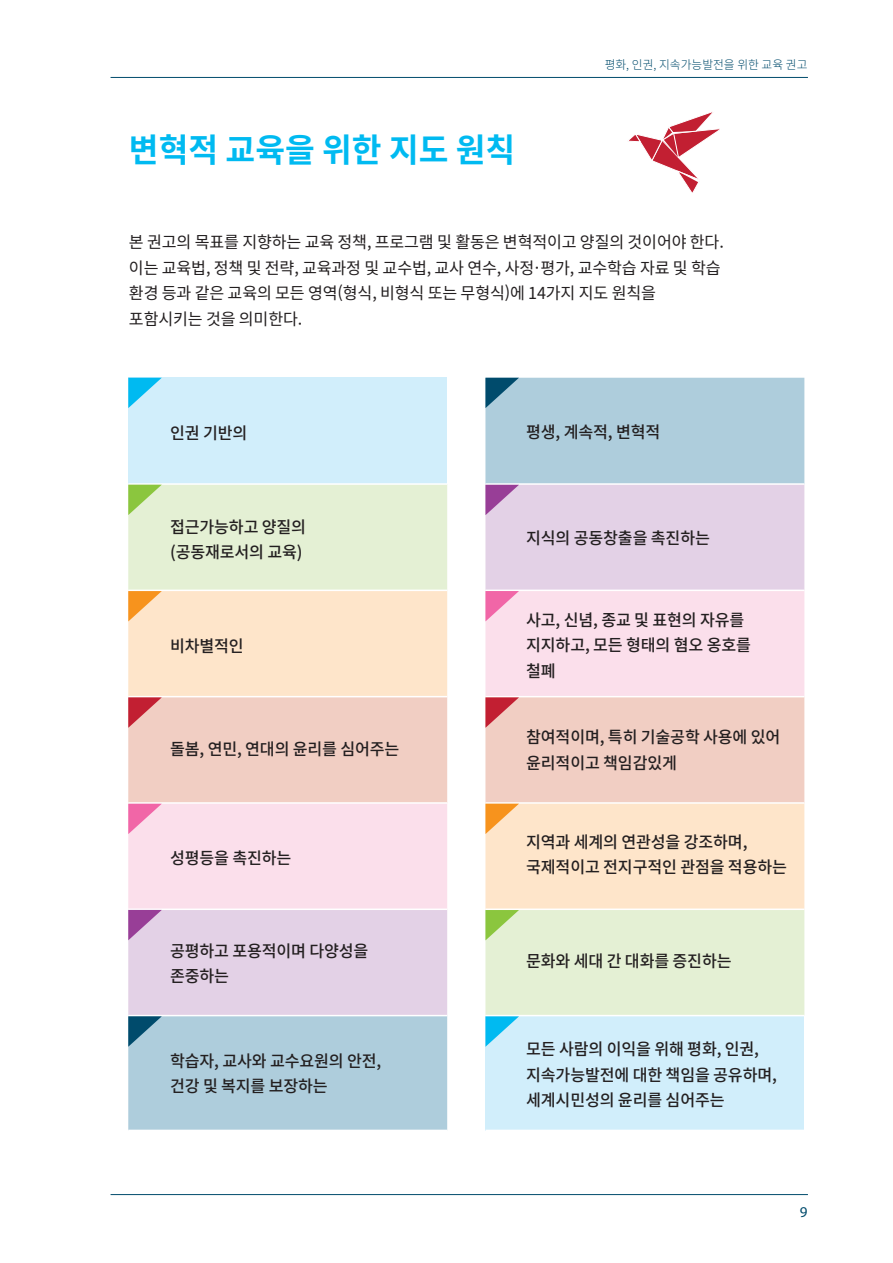
<style>
.page{position:relative;width:893px;height:1263px;background:#fff}
.page>*{position:absolute;margin:0;border:0;box-sizing:border-box;transform-origin:0 0}
.t1{font:700 33px "Noto Sans CJ Kkr";color:#00baf1}
.t2{font:500 16.5px/25.5px "Noto Sans CJ Kkr";letter-spacing:-.01em;color:#231f20}
.t3{font:16.5px/25.5px "Noto Sans CJ Kkr";letter-spacing:-.01em;color:#231f20}
.t4{font:15px "Myriad Pro";color:#004b6c}
.t5{font:300 12px "Noto Sans CJ Kkr";color:#004b6c}
</style>
<div class="page">
<hr style="left:111px;top:1194px;width:697px;height:1px;background:#004b6c">
<hr style="left:111px;top:77px;width:697px;height:1px;background:#004b6c">
<svg style="left:128px;top:378px;width:676px;height:752px;background:#bedae8"></svg>
<svg style="left:128px;top:484px;width:676px;height:531px;background:#e5e2df"></svg>
<svg style="left:128px;top:590px;width:676px;height:319px;background:#fce3dc"></svg>
<div style="left:128px;top:697px;width:676px;height:106px;background:#f1cec3"></div>
<div style="left:485px;top:1015px;width:319px;height:115px;background:#d1eefb"></div>
<hr style="left:485px;top:483px;width:319px;height:2px;background:#fff">
<hr style="left:485px;top:590px;width:319px;height:1px;background:#fff">
<hr style="left:485px;top:696px;width:319px;height:1px;background:#fff">
<hr style="left:485px;top:802px;width:319px;height:2px;background:#fff">
<hr style="left:485px;top:908px;width:319px;height:2px;background:#fff">
<hr style="left:485px;top:1015px;width:319px;height:1px;background:#fff">
<hr style="left:128px;top:483px;width:319px;height:2px;background:#fff">
<hr style="left:128px;top:590px;width:319px;height:1px;background:#fff">
<hr style="left:128px;top:696px;width:319px;height:1px;background:#fff">
<hr style="left:128px;top:802px;width:319px;height:2px;background:#fff">
<hr style="left:128px;top:908px;width:319px;height:2px;background:#fff">
<hr style="left:128px;top:1015px;width:319px;height:1px;background:#fff">
<svg style="left:128px;top:378px;width:34px;height:30px"></svg>
<svg style="left:485px;top:378px;width:34px;height:30px"></svg>
<svg style="left:128px;top:485px;width:34px;height:30px"></svg>
<svg style="left:485px;top:485px;width:34px;height:30px"></svg>
<svg style="left:128px;top:591px;width:34px;height:30px"></svg>
<svg style="left:485px;top:591px;width:34px;height:30px"></svg>
<svg style="left:128px;top:697px;width:34px;height:31px"></svg>
<svg style="left:485px;top:697px;width:34px;height:31px"></svg>
<svg style="left:128px;top:804px;width:34px;height:30px"></svg>
<svg style="left:485px;top:804px;width:34px;height:30px"></svg>
<svg style="left:128px;top:910px;width:34px;height:30px"></svg>
<svg style="left:485px;top:910px;width:34px;height:30px"></svg>
<svg style="left:128px;top:1016px;width:34px;height:31px"></svg>
<svg style="left:485px;top:1016px;width:34px;height:31px"></svg>
<svg style="left:628px;top:112px;width:92px;height:81px"></svg>
<h1 class="t1" style="left:129px;top:131px;width:388px">변혁적 교육을 위한 지도 원칙</h1>
<p class="t5" style="left:605px;top:57px;width:204px">평화, 인권, 지속가능발전을 위한 교육 권고</p>
<p class="t3" style="left:129px;top:230px;width:596px">본 권고의 목표를 지향하는 교육 정책, 프로그램 및 활동은 변혁적이고 양질의 것이어야 한다. 이는 교육법, 정책 및 전략, 교육과정 및 교수법, 교사 연수, 사정·평가, 교수학습 자료 및 학습 환경 등과 같은 교육의 모든 영역(형식, 비형식 또는 무형식)에 14가지 지도 원칙을 포함시키는 것을 의미한다.</p>
<p class="t2" style="left:170px;top:421px;width:79px">인권 기반의</p>
<p class="t2" style="left:170px;top:514px;width:138px">접근가능하고 양질의 (공동재로서의 교육)</p>
<p class="t2" style="left:170px;top:633px;width:75px">비차별적인</p>
<p class="t2" style="left:170px;top:737px;width:231px">돌봄, 연민, 연대의 윤리를 심어주는</p>
<p class="t2" style="left:170px;top:845px;width:123px">성평등을 촉진하는</p>
<p class="t2" style="left:170px;top:938px;width:200px">공평하고 포용적이며 다양성을 존중하는</p>
<p class="t2" style="left:170px;top:1048px;width:213px">학습자, 교사와 교수요원의 안전, 건강 및 복지를 보장하는</p>
<p class="t2" style="left:526px;top:420px;width:136px">평생, 계속적, 변혁적</p>
<p class="t2" style="left:526px;top:525px;width:185px">지식의 공동창출을 촉진하는</p>
<p class="t2" style="left:526px;top:607px;width:226px">사고, 신념, 종교 및 표현의 자유를 지지하고, 모든 형태의 혐오 옹호를 철폐</p>
<p class="t2" style="left:526px;top:725px;width:256px">참여적이며, 특히 기술공학 사용에 있어 윤리적이고 책임감있게</p>
<p class="t2" style="left:526px;top:829px;width:262px">지역과 세계의 연관성을 강조하며, 국제적이고 전지구적인 관점을 적용하는</p>
<p class="t2" style="left:526px;top:948px;width:207px">문화와 세대 간 대화를 증진하는</p>
<p class="t2" style="left:526px;top:1037px;width:252px">모든 사람의 이익을 위해 평화, 인권, 지속가능발전에 대한 책임을 공유하며, 세계시민성의 윤리를 심어주는</p>
<p class="t4" style="left:800px;top:1203px;width:9px">9</p>
</div>
